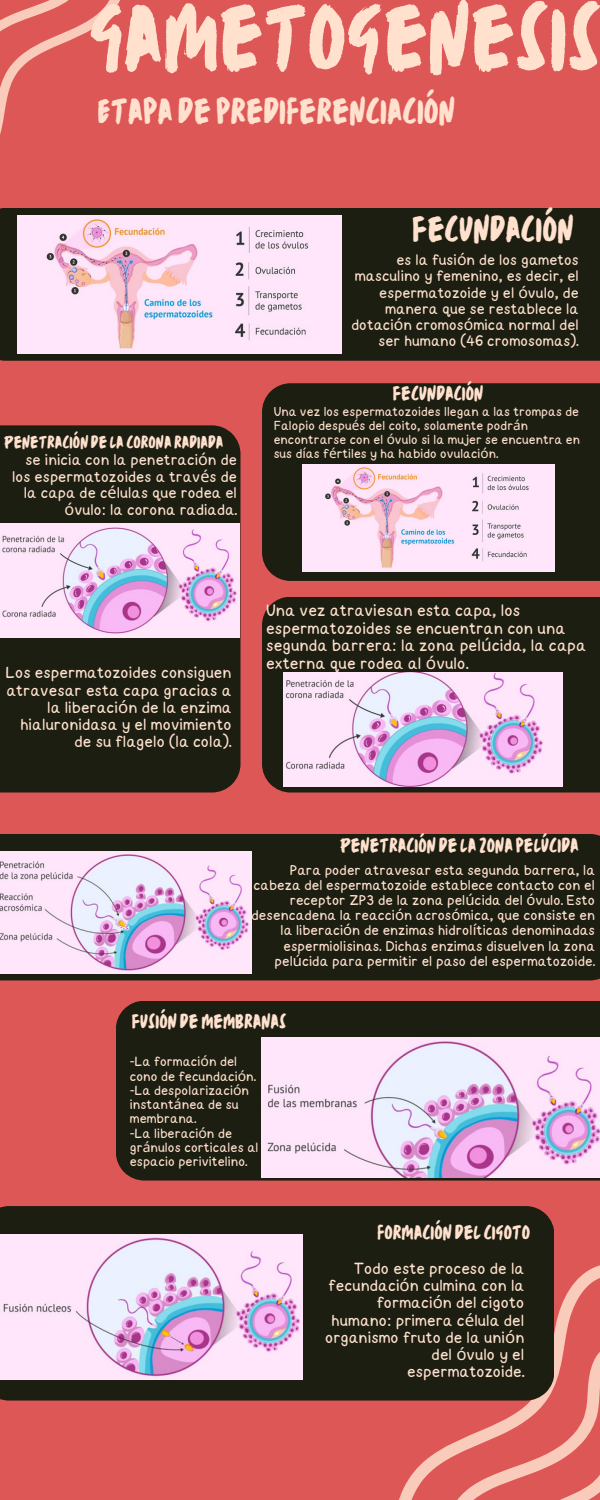
<style>
.page{position:relative;width:600px;height:1500px;background:#de5757}
.page>*{position:absolute;margin:0;border:0;box-sizing:border-box;transform-origin:0 0}
.t1{font:87.7px "TC October Regular";color:#ffe1cd}
.t2{font:33.8px "TC October Regular";color:#ffe1cd}
.t3{font:19px "TC October Regular";color:#ffe1cd}
.t4{font:17.3px/17.6px "milktea";color:#ffe1cd}
.t5{font:16.8px/17.2px "milktea";color:#ffe1cd;text-align:right}
.t6{font:16.7px "TC October Regular";color:#ffe1cd}
.t7{font:16.2px/16.5px "milktea";color:#ffe1cd;text-align:right}
.t8{font:15.9px/16.1px "milktea";color:#ffe1cd;text-align:right}
.t9{font:14.9px/15.1px "milktea";color:#ffe1cd;text-align:right}
.t10{font:14px/14.2px "milktea";color:#ffe1cd}
.t11{font:13.6px/13.8px "milktea";color:#ffe1cd}
.s1{font-family:"Noto Sans"}
</style>
<div class="page">
<svg style="left:399px;top:1265px;width:201px;height:235px"></svg>
<svg style="left:447px;top:1346px;width:153px;height:154px"></svg>
<svg style="left:0;top:0;width:120px;height:134px"></svg>
<div style="left:0;top:208px;width:600px;height:153px;background:#1c1e12"></div>
<div style="left:0;top:425px;width:241px;height:367px;background:#1c1e12"></div>
<div style="left:262px;top:383px;width:338px;height:198px;background:#1c1e12"></div>
<div style="left:262px;top:597px;width:338px;height:196px;background:#1c1e12"></div>
<div style="left:0;top:834px;width:600px;height:146px;background:#1c1e12"></div>
<div style="left:116px;top:1001px;width:484px;height:180px;background:#1c1e12"></div>
<div style="left:0;top:1206px;width:554px;height:195px;background:#1c1e12"></div>
<img style="left:302px;top:464px;width:252px;height:107px">
<img style="left:17px;top:215px;width:325px;height:138px">
<img style="left:0;top:523px;width:240px;height:114px">
<img style="left:283px;top:672px;width:279px;height:114px">
<img style="left:0;top:852px;width:251px;height:121px">
<img style="left:262px;top:1037px;width:338px;height:141px">
<img style="left:0;top:1234px;width:302px;height:146px">
<p class="t1" style="left:89px;top:-28px;width:515px">GAMETOGENESIS</p>
<h3 class="t2" style="left:98px;top:86px;width:359px">ETAPA DE PREDIFERENCIACIÓN</h3>
<h2 class="t2" style="left:412px;top:204px;width:163px">FECUNDACIÓN</h2>
<h3 class="t6" style="left:4px;top:429px;width:221px">PENETRACIÓN DE LA CORONA RADIADA</h3>
<p class="t7" style="left:12px;top:449px;width:227px">se inicia con la penetraci<span class="s1">ó</span>n de los espermatozoides a trav<span class="s1">é</span>s de la capa de c<span class="s1">é</span>lulas que rodea el <span class="s1">ó</span>vulo: la corona radiada.</p>
<p class="t8" style="left:351px;top:250px;width:229px">es la fusi<span class="s1">ó</span>n de los gametos masculino y femenino, es decir, el espermatozoide y el <span class="s1">ó</span>vulo, de manera que se restablece la dotaci<span class="s1">ó</span>n cromos<span class="s1">ó</span>mica normal del ser humano (46 cromosomas).</p>
<p class="t3" style="left:393px;top:379px;width:92px">FECUNDACIÓN</p>
<h4 class="t11" style="left:274px;top:403px;width:308px">Una vez los espermatozoides llegan a las trompas de Falopio despu<span class="s1">é</span>s del coito, solamente podr<span class="s1">á</span>n encontrarse con el <span class="s1">ó</span>vulo si la mujer se encuentra en sus d<span class="s1">í</span>as f<span class="s1">é</span>rtiles y ha habido ovulaci<span class="s1">ó</span>n.</h4>
<h3 class="t5" style="left:6px;top:662px;width:227px">Los espermatozoides consiguen atravesar esta capa gracias a la liberaci<span class="s1">ó</span>n de la enzima hialuronidasa y el movimiento de su flagelo (la cola).</h3>
<p class="t4" style="left:266px;top:599px;width:321px">Una vez atraviesan esta capa, los espermatozoides se encuentran con una segunda barrera: la zona pel<span class="s1">ú</span>cida, la capa externa que rodea al <span class="s1">ó</span>vulo.</p>
<h3 class="t3" style="left:340px;top:831px;width:241px">PENETRACIÓN DE LA ZONA PELÚCIDA</h3>
<p class="t9" style="left:252px;top:860px;width:345px">Para poder atravesar esta segunda barrera, la cabeza del espermatozoide establece contacto con el receptor ZP3 de la zona pel<span class="s1">ú</span>cida del <span class="s1">ó</span>vulo. Esto desencadena la reacci<span class="s1">ó</span>n acros<span class="s1">ó</span>mica, que consiste en la liberaci<span class="s1">ó</span>n de enzimas hidrol<span class="s1">í</span>ticas denominadas espermiolisinas. Dichas enzimas disuelven la zona pel<span class="s1">ú</span>cida para permitir el paso del espermatozoide.</p>
<p class="t3" style="left:132px;top:1007px;width:157px">FUSIÓN DEMEMBRANAS</p>
<p class="t10" style="left:130px;top:1053px;width:128px">-La formaci<span class="s1">ó</span>n del cono de fecundaci<span class="s1">ó</span>n.</p>
<p class="t10" style="left:130px;top:1081px;width:121px">-La despolarizaci<span class="s1">ó</span>n instant<span class="s1">á</span>nea de su membrana.</p>
<p class="t10" style="left:130px;top:1124px;width:130px">-La liberaci<span class="s1">ó</span>n de gr<span class="s1">á</span>nulos corticales al espacio perivitelino.</p>
<h4 class="t3" style="left:377px;top:1218px;width:155px">FORMACIÓN DEL CIGOTO</h4>
<h4 class="t5" style="left:325px;top:1257px;width:201px">Todo este proceso de la fecundaci<span class="s1">ó</span>n culmina con la formaci<span class="s1">ó</span>n del cigoto humano: primera c<span class="s1">é</span>lula del organismo fruto de la uni<span class="s1">ó</span>n del <span class="s1">ó</span>vulo y el espermatozoide.</h4>
</div>
